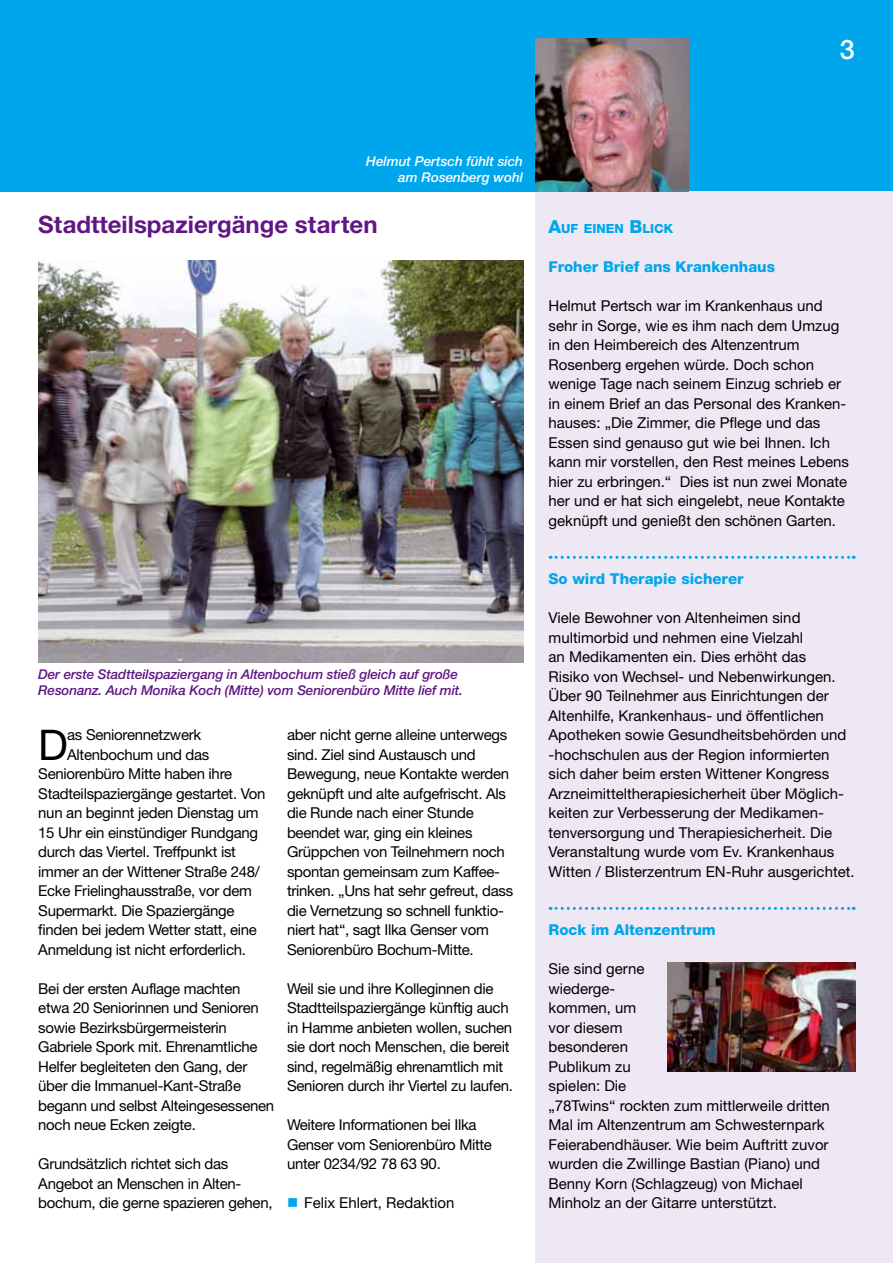
<style>
.page{position:relative;width:893px;height:1263px;background:#fff}
.page>*{position:absolute;margin:0;border:0;box-sizing:border-box;transform-origin:0 0}
.t1{font:42.3px "Helvetica Neue";color:#000}
.t2{font:500 27px "Helvetica Neue";color:#fff}
.t3{font:700 24px "Helvetica Neue CE";color:#611685}
.t4{font:15px/19.5px "Helvetica Neue";color:#000}
.t5{font:15px/19.5px "Helvetica Neue";letter-spacing:-.02em;color:#000}
.t6{font:800 15px "Helvetica Neue";color:#00a6eb}
.t7{font:italic 500 13.5px/16.2px "Helvetica Neue";letter-spacing:-.01em;color:#611685}
.t8{font:italic 500 13.5px/16.2px "Helvetica Neue";color:#fff;text-align:right}
.t9{font:800 12.6px "Helvetica Neue";color:#00a6eb}
.s1{font-size:18px}
</style>
<div class="page">
<div style="left:0;top:0;width:893px;height:191px;background:#00a6eb"></div>
<div style="left:536px;top:191px;width:357px;height:1072px;background:#ede8f3"></div>
<svg style="left:550px;top:556px;width:304px;height:3px"></svg>
<svg style="left:550px;top:907px;width:304px;height:3px"></svg>
<img style="left:38px;top:260px;width:485px;height:402px">
<img style="left:667px;top:962px;width:188px;height:110px">
<img style="left:536px;top:38px;width:153px;height:153px">
<h2 class="t2" style="left:840px;top:34px;width:17px">3</h2>
<p class="t8" style="left:366px;top:153px;width:158px">Helmut Pertsch fühlt sich am Rosenberg wohl</p>
<h3 class="t3" style="left:38px;top:210px;width:341px">Stadtteilspaziergänge starten</h3>
<p class="t7" style="left:38px;top:666px;width:426px">Der erste Stadtteilspaziergang in Altenbochum stieß gleich auf große<br>Resonanz. Auch Monika Koch (Mitte) vom Seniorenbüro Mitte lief mit.</p>
<h1 class="t1" style="left:38px;top:719px;width:31px">D</h1>
<p class="t5" style="left:67px;top:725px;width:136px">as Seniorennetzwerk</p>
<p class="t5" style="left:67px;top:744px;width:144px">Altenbochum und das</p>
<p class="t5" style="left:38px;top:764px;width:195px">Seniorenbüro Mitte haben ihre</p>
<p class="t5" style="left:38px;top:783px;width:229px">Stadteilspaziergänge gestartet. Von</p>
<p class="t5" style="left:38px;top:803px;width:222px">nun an beginnt jeden Dienstag um</p>
<p class="t5" style="left:38px;top:822px;width:221px">15 Uhr ein einstündiger Rundgang</p>
<p class="t5" style="left:38px;top:842px;width:199px">durch das Viertel. Treffpunkt ist</p>
<p class="t5" style="left:38px;top:861px;width:223px">immer an der Wittener Straße 248/</p>
<p class="t5" style="left:38px;top:881px;width:215px">Ecke Frielinghausstraße, vor dem</p>
<p class="t5" style="left:38px;top:900px;width:198px">Supermarkt. Die Spaziergänge</p>
<p class="t5" style="left:38px;top:920px;width:220px">finden bei jedem Wetter statt, eine</p>
<p class="t5" style="left:38px;top:939px;width:209px">Anmeldung ist nicht erforderlich.</p>
<p class="t5" style="left:38px;top:978px;width:237px">Bei der ersten Auflage machten etwa 20 Seniorinnen und Senioren sowie Bezirksbürgermeisterin<br>Gabriele Spork mit. Ehrenamtliche<br>Helfer begleiteten den Gang, der über die Immanuel-Kant-Straße begann und selbst Alteingesessenen noch neue Ecken zeigte.</p>
<p class="t5" style="left:38px;top:1154px;width:236px">Grundsätzlich richtet sich das<br>Angebot an Menschen in Alten&shy;bochum, die gerne spazieren gehen,</p>
<p class="t5" style="left:287px;top:725px;width:228px">aber nicht gerne alleine unterwegs sind. Ziel sind Austausch und<br>Bewegung, neue Kontakte werden geknüpft und alte aufgefrischt. Als die Runde nach einer Stunde beendet war, ging ein kleines<br>Grüppchen von Teilnehmern noch spontan gemeinsam zum Kaffee&shy;trinken. „Uns hat sehr gefreut, dass die Vernetzung so schnell funktio&shy;niert hat“, sagt Ilka Genser vom<br>Seniorenbüro Bochum-Mitte.</p>
<p class="t5" style="left:287px;top:978px;width:227px">Weil sie und ihre Kolleginnen die Stadtteilspaziergänge künftig auch in Hamme anbieten wollen, suchen sie dort noch Menschen, die bereit sind, regelmäßig ehrenamtlich mit Senioren durch ihr Viertel zu laufen.</p>
<p class="t5" style="left:287px;top:1115px;width:206px">Weitere Informationen bei Ilka<br>Genser vom Seniorenbüro Mitte unter 0234/92 78 63 90.</p>
<p class="t4" style="left:304px;top:1193px;width:152px">Felix Ehlert, Redaktion</p>
<p class="t9" style="left:549px;top:221px;width:126px"><span class="s1">A</span>UF EINEN <span class="s1">B</span>LICK</p>
<p class="t6" style="left:549px;top:258px;width:228px">Froher Brief ans Krankenhaus</p>
<p class="t4" style="left:549px;top:296px;width:302px">Helmut Pertsch war im Krankenhaus und sehr in Sorge, wie es ihm nach dem Umzug in den Heimbereich des Altenzentrum Rosenberg ergehen würde. Doch schon wenige Tage nach seinem Einzug schrieb er in einem Brief an das Personal des Kranken&shy;hauses: „Die Zimmer, die Pflege und das Essen sind genauso gut wie bei Ihnen. Ich kann mir vorstellen, den Rest meines Lebens hier zu erbringen.“ Dies ist nun zwei Monate her und er hat sich eingelebt, neue Kontakte geknüpft und genießt den schönen Garten.</p>
<p class="t6" style="left:549px;top:570px;width:197px">So wird Therapie sicherer</p>
<p class="t4" style="left:549px;top:608px;width:308px">Viele Bewohner von Altenheimen sind multimorbid und nehmen eine Vielzahl<br>an Medikamenten ein. Dies erhöht das<br>Risiko von Wechsel- und Nebenwirkungen.<br>Über 90 Teilnehmer aus Einrichtungen der Altenhilfe, Krankenhaus- und öffentlichen Apotheken sowie Gesundheitsbehörden und -hochschulen aus der Region informierten sich daher beim ersten Wittener Kongress Arzneimitteltherapiesicherheit über Möglich&shy;keiten zur Verbesserung der Medikamen&shy;tenversorgung und Therapiesicherheit. Die Veranstaltung wurde vom Ev. Krankenhaus Witten / Blisterzentrum EN-Ruhr ausgerichtet.</p>
<p class="t6" style="left:549px;top:921px;width:169px">Rock im Altenzentrum</p>
<p class="t4" style="left:549px;top:959px;width:283px">Sie sind gerne<br>wiederge-<br>kommen, um<br>vor diesem<br>besonderen<br>Publikum zu<br>spielen: Die<br>„78Twins“ rockten zum mittlerweile dritten<br>Mal im Altenzentrum am Schwesternpark<br>Feierabendhäuser. Wie beim Auftritt zuvor wurden die Zwillinge Bastian (Piano) und<br>Benny Korn (Schlagzeug) von Michael<br>Minholz an der Gitarre unterstützt.</p>
</div>
